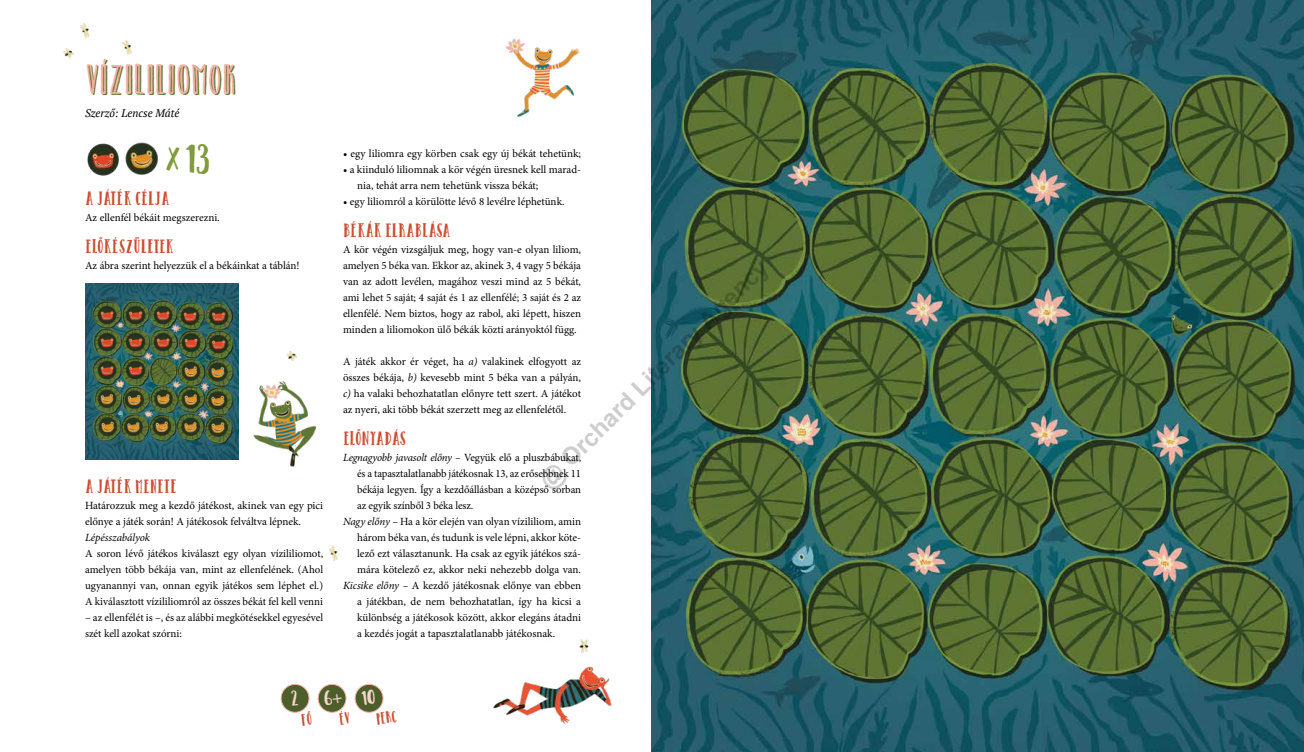
<style>
.page{position:relative;width:1304px;height:752px;background:#fff}
.page>*{position:absolute;margin:0;border:0;box-sizing:border-box;transform-origin:0 0}
.t1{font:700 40px "Catalina Avalon Sans";color:#5f7734}
.t2{font:700 24px "Arial";color:rgb(0 0 0/.2)}
.t3{font:700 18px "Catalina Avalon Slab";color:#cc4d33}
.t4{font:700 15.7px "Catalina Avalon Sans";color:#cc4d33}
.t5{font:11px/16px "Minion Pro";color:#000}
.t6{font:italic 11px "Minion Pro";letter-spacing:-.01em;color:#000}
.t7{font:italic 11px "PT Serif";color:#000}
.s1{font-style:italic}
.s2{font-style:normal}
</style>
<div class="page">
<img style="left:493px;top:637px;width:119px;height:87px">
<img style="left:329px;top:545px;width:9px;height:16px">
<img style="left:652px;top:0;width:652px;height:751px">
<img style="left:87px;top:143px;width:32px;height:33px">
<img style="left:126px;top:142px;width:32px;height:33px">
<div style="left:281px;top:684px;width:28px;height:28px;background:#4c5e2b;border-radius:50%"></div>
<div style="left:281px;top:683px;width:29px;height:29px;border:1px solid #f4b2a3;border-radius:50%"></div>
<svg style="left:318px;top:684px;width:28px;height:28px"></svg>
<div style="left:318px;top:683px;width:29px;height:29px;border:1px solid #f4b2a3;border-radius:50%"></div>
<div style="left:355px;top:684px;width:28px;height:28px;background:#4c5e2b;border-radius:50%"></div>
<div style="left:355px;top:683px;width:29px;height:29px;border:1px solid #f4b2a3;border-radius:50%"></div>
<img style="left:85px;top:283px;width:153px;height:176px">
<img style="left:126px;top:388px;width:19px;height:23px">
<img style="left:97px;top:388px;width:19px;height:23px">
<img style="left:154px;top:388px;width:19px;height:23px">
<img style="left:181px;top:388px;width:19px;height:24px">
<img style="left:181px;top:361px;width:19px;height:23px">
<img style="left:209px;top:305px;width:19px;height:24px">
<img style="left:209px;top:333px;width:19px;height:23px">
<img style="left:180px;top:305px;width:19px;height:24px">
<img style="left:181px;top:332px;width:19px;height:23px">
<img style="left:153px;top:304px;width:20px;height:23px">
<img style="left:153px;top:331px;width:20px;height:23px">
<img style="left:126px;top:304px;width:19px;height:23px">
<img style="left:126px;top:331px;width:19px;height:23px">
<img style="left:97px;top:304px;width:19px;height:23px">
<img style="left:97px;top:331px;width:19px;height:23px">
<img style="left:209px;top:389px;width:19px;height:23px">
<img style="left:209px;top:361px;width:19px;height:23px">
<img style="left:97px;top:416px;width:19px;height:23px">
<img style="left:97px;top:359px;width:19px;height:23px">
<img style="left:125px;top:416px;width:19px;height:23px">
<img style="left:126px;top:359px;width:19px;height:23px">
<img style="left:152px;top:416px;width:21px;height:23px">
<img style="left:181px;top:416px;width:19px;height:23px">
<img style="left:209px;top:416px;width:19px;height:24px">
<img style="left:505px;top:38px;width:75px;height:79px">
<img style="left:253px;top:351px;width:64px;height:116px">
<img style="left:80px;top:23px;width:10px;height:16px">
<img style="left:63px;top:48px;width:11px;height:11px">
<img style="left:122px;top:40px;width:10px;height:15px">
<svg style="left:291px;top:689px;width:19px;height:24px"></svg>
<svg style="left:324px;top:689px;width:23px;height:24px"></svg>
<h1 class="t1" style="left:86px;top:57px;width:152px">VÍZILILIOMOK</h1>
<p class="t7" style="left:85px;top:106px;width:96px">Szerző: Lencse Máté</p>
<h3 class="t3" style="left:85px;top:187px;width:86px">A JÁTÉK CÉLJA</h3>
<p class="t5" style="left:85px;top:209px;width:136px">Az ellenfél békáit megszerezni.</p>
<h3 class="t3" style="left:85px;top:235px;width:90px">ELŐKÉSZÜLETEK</h3>
<p class="t5" style="left:85px;top:257px;width:216px">Az ábra szerint helyezzük el a békáinkat a táblán!</p>
<h3 class="t3" style="left:85px;top:475px;width:93px">A JÁTÉK MENETE</h3>
<p class="t5" style="left:85px;top:497px;width:240px">Határozzuk meg a kezdő játékost, akinek van egy pici előnye a játék során! A játékosok felváltva lépnek.</p>
<p class="t6" style="left:85px;top:529px;width:67px">Lépésszabályok</p>
<p class="t5" style="left:85px;top:545px;width:240px;text-align:justify">A soron lévő játékos kiválaszt egy olyan vízililiomot, amelyen több békája van, mint az ellenfelének. (Ahol ugyanannyi van, onnan egyik játékos sem léphet el.)<br>A kiválasztott vízililiomról az összes békát fel kell venni</p>
<p class="t5" style="left:85px;top:609px;width:240px">– az ellenfélét is –, és az alábbi megkötésekkel egyesével szét kell azokat szórni:</p>
<p class="t5" style="left:343px;top:145px;width:240px">• egy liliomra egy körben csak egy új békát tehetünk;</p>
<p class="t5" style="left:357px;top:161px;width:225px;text-indent:-14px">• a kiinduló liliomnak a kör végén üresnek kell marad&shy;nia, tehát arra nem tehetünk vissza békát;</p>
<p class="t5" style="left:343px;top:193px;width:223px">• egy liliomról a körülötte lévő 8 levélre léphetünk.</p>
<h3 class="t3" style="left:343px;top:219px;width:109px">BÉKÁK ELRABLÁSA</h3>
<p class="t5" style="left:343px;top:241px;width:240px;text-align:justify">A kör végén vizsgáljuk meg, hogy van-e olyan liliom, amelyen 5 béka van. Ekkor az, akinek 3, 4 vagy 5 békája van az adott levélen, magához veszi mind az 5 békát, ami lehet 5 saját; 4 saját és 1 az ellenfélé; 3 saját és 2 az ellenfélé. Nem biztos, hogy az rabol, aki lépett, hiszen minden a liliomokon ülő békák közti arányoktól függ.</p>
<p class="t5" style="left:343px;top:353px;width:240px;text-align:justify">A játék akkor ér véget, ha <span class="s1">a)</span> valakinek elfogyott az összes békája, <span class="s1">b)</span> kevesebb mint 5 béka van a pályán, <span class="s1">c)</span> ha valaki behozhatatlan előnyre tett szert. A játékot az nyeri, aki több békát szerzett meg az ellenfelétől.</p>
<h3 class="t3" style="left:343px;top:427px;width:65px">ELŐNYADÁS</h3>
<p class="t6" style="left:343px;top:449px;width:240px">Legnagyobb javasolt előny – <span class="s2">Vegyük elő a pluszbábukat,</span></p>
<p class="t5" style="left:357px;top:465px;width:225px">és a tapasztalatlanabb játékosnak 13, az erősebbnek 11</p>
<p class="t5" style="left:357px;top:481px;width:225px">békája legyen. Így a kezdőállásban a középső sorban</p>
<p class="t5" style="left:357px;top:497px;width:118px">az egyik színből 3 béka lesz.</p>
<p class="t5" style="left:343px;top:513px;width:240px"><span class="s1">Nagy előny –</span> Ha a kör elején van olyan vízililiom, amin</p>
<p class="t5" style="left:357px;top:529px;width:225px">három béka van, és tudunk is vele lépni, akkor köte-</p>
<p class="t5" style="left:357px;top:545px;width:225px">lező ezt választanunk. Ha csak az egyik játékos szá-</p>
<p class="t5" style="left:357px;top:561px;width:225px">mára kötelező ez, akkor neki nehezebb dolga van.</p>
<p class="t5" style="left:343px;top:577px;width:240px"><span class="s1">Kicsike előny –</span> A kezdő játékosnak előnye van ebben</p>
<p class="t5" style="left:357px;top:593px;width:225px">a játékban, de nem behozhatatlan, így ha kicsi a</p>
<p class="t5" style="left:357px;top:609px;width:225px">különbség a játékosok között, akkor elegáns átadni</p>
<p class="t5" style="left:357px;top:625px;width:200px">a kezdés jogát a tapasztalatlanabb játékosnak.</p>
<h2 class="t2" style="left:533px;top:472px;width:313px;rotate:-45deg">@ Orchard Literary Agency</h2>
<h3 class="t4" style="left:375px;top:709px;width:22px;rotate:-7deg">PERC</h3>
</div>
